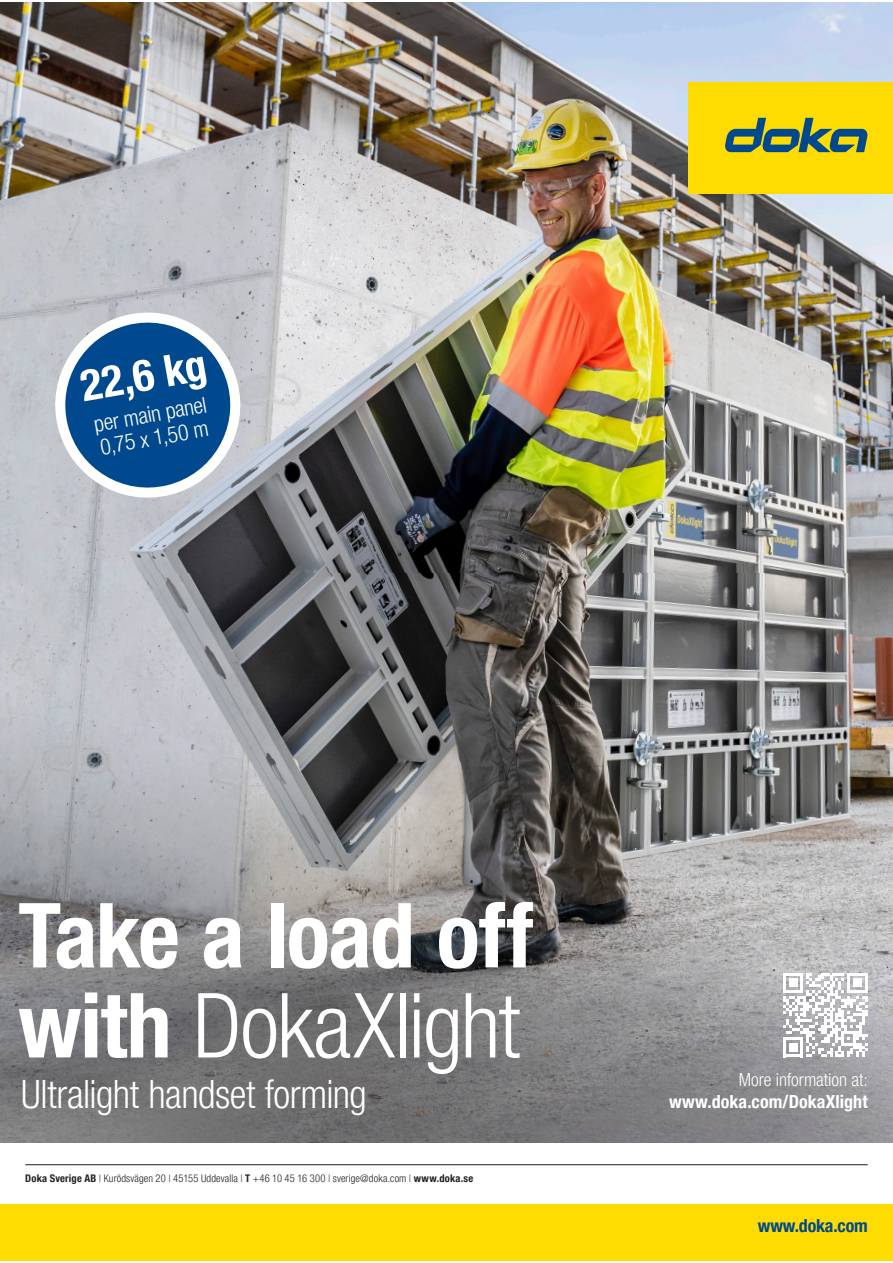
<style>
.page{position:relative;width:893px;height:1263px;background:#fff}
.page>*{position:absolute;margin:0;border:0;box-sizing:border-box;transform-origin:0 0}
.t1{font:700 condensed 90px/90px "Helvetica Neue LT Pro";letter-spacing:-.02em;color:#fff}
.t2{font:700 condensed 43.8px "Helvetica Neue LT Pro";color:#fff}
.t3{font:300 condensed 39px "Helvetica Neue LT Pro";letter-spacing:-.015em;color:#fff}
.t4{font:300 condensed 21.9px/23.5px "Helvetica Neue LT Pro";color:#fff}
.t5{font:700 condensed 18px/21.6px "Helvetica Neue LT Pro";letter-spacing:.005em;color:#fff;text-align:right}
.t6{font:700 condensed 18px "Helvetica Neue LT Pro";letter-spacing:-.01em;color:#01498e}
.t7{font:300 condensed 10.5px "Helvetica Neue LT Pro";letter-spacing:.015em;color:#231f20}
.s1{font-weight:300}
.s2{font-weight:700}
</style>
<div class="page">
<img style="left:0;top:2px;width:893px;height:572px">
<svg style="left:0;top:574px;width:893px;height:304px;background:#858485"></svg>
<svg style="left:0;top:878px;width:893px;height:265px;background:#838283"></svg>
<div style="left:0;top:1203px;width:893px;height:58px;background:#ffdc01"></div>
<hr style="left:25px;top:1164px;width:843px;height:1px;background:#231f20">
<div style="left:689px;top:82px;width:204px;height:111px;background:#ffdc01"></div>
<svg style="left:725px;top:118px;width:143px;height:34px"></svg>
<svg style="left:51px;top:308px;width:193px;height:194px;background:#5c86af"></svg>
<svg style="left:783px;top:972px;width:84px;height:85px"></svg>
<p class="t2" style="left:76px;top:360px;width:128px;rotate:-10deg">22,6 kg</p>
<p class="t4" style="left:92px;top:412px;width:115px;rotate:-10deg">per main panel<br>0,75 x 1,50 m</p>
<p class="t1" style="left:18px;top:891px;width:516px">Take a load off with <span class="s1">DokaXlight</span></p>
<p class="t3" style="left:21px;top:1071px;width:347px">Ultralight handset forming</p>
<p class="t7" style="left:25px;top:1172px;width:449px"><span class="s2">Doka Sverige AB</span> | Kurödsvägen 20 | 45155 Uddevalla | <span class="s2">T</span> +46 10 45 16 300 | sverige@doka.com | <span class="s2">www.doka.se</span></p>
<p class="t5" style="left:669px;top:1069px;width:200px"><span class="s1">More information at: </span>www.doka.com/DokaXlight</p>
<p class="t6" style="left:758px;top:1215px;width:111px">www.doka.com</p>
</div>
